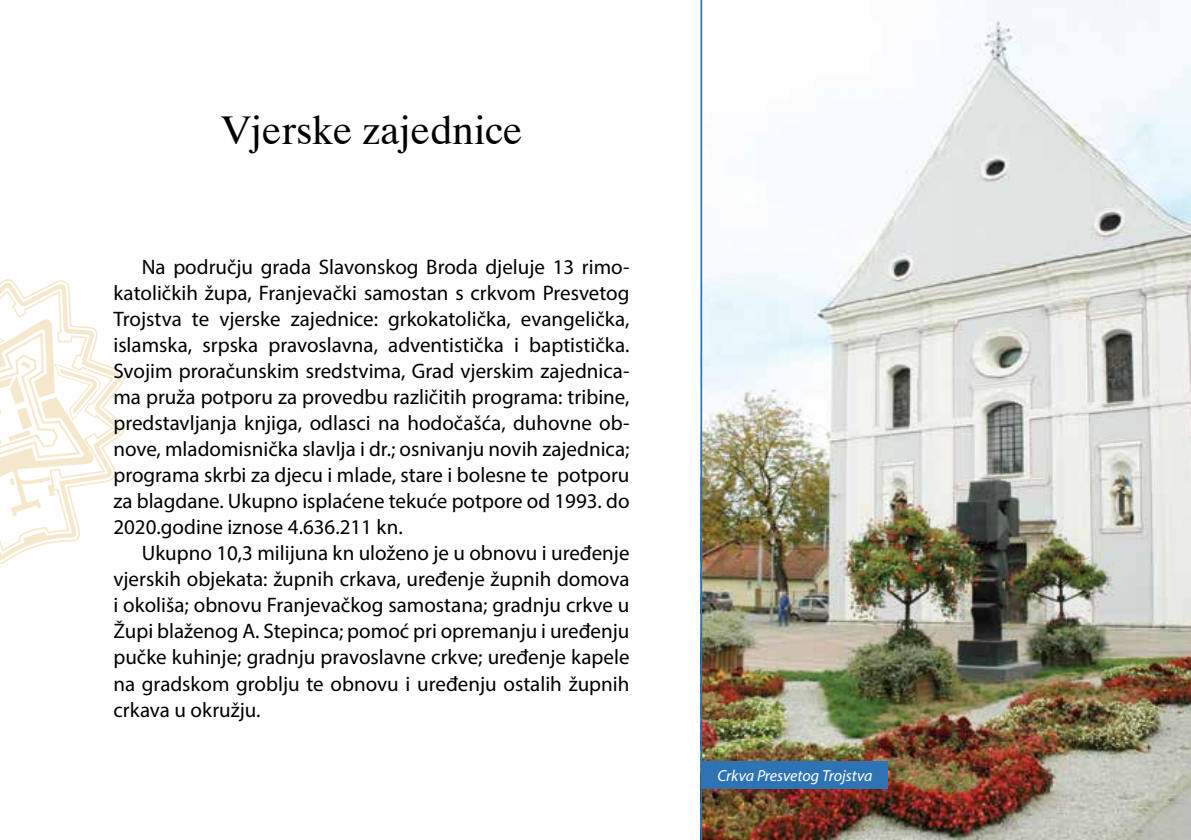
<style>
.page{position:relative;width:1191px;height:840px;background:#fff}
.page>*{position:absolute;margin:0;border:0;box-sizing:border-box;transform-origin:0 0}
.t1{font:40px "Dutch 801 BT";color:#000}
.t2{font:21px/26px "Myriad Pro";color:#000;text-align:justify}
.t3{font:italic 16px "Myriad Pro";color:#fff}
</style>
<div class="page">
<svg style="left:0;top:279px;width:125px;height:284px"></svg>
<img style="left:702px;top:0;width:489px;height:839px">
<div style="left:702px;top:761px;width:185px;height:27px;background:#2e74b5"></div>
<hr style="left:700px;top:0;width:2px;height:839px;background:#2e74b5">
<h1 class="t1" style="left:220px;top:102px;width:303px">Vjerske zajednice</h1>
<p class="t2" style="left:113px;top:253px;width:517px;text-indent:28px">Na području grada Slavonskog Broda djeluje 13 rimo&shy;katoličkih župa, Franjevački samostan s crkvom Presvetog Trojstva te vjerske zajednice: grkokatolička, evangelička, islamska, srpska pravoslavna, adventistička i baptistička.<br>Svojim proračunskim sredstvima, Grad vjerskim zajednica&shy;ma pruža potporu za provedbu različitih programa: tribine, predstavljanja knjiga, odlasci na hodočašća, duhovne ob&shy;nove, mladomisnička slavlja i dr.; osnivanju novih zajednica; programa skrbi za djecu i mlade, stare i bolesne te potporu za blagdane. Ukupno isplaćene tekuće potpore od 1993. do 2020.godine iznose 4.636.211 kn.</p>
<p class="t2" style="left:113px;top:539px;width:517px;text-indent:28px">Ukupno 10,3 milijuna kn uloženo je u obnovu i uređenje vjerskih objekata: župnih crkava, uređenje župnih domova i okoliša; obnovu Franjevačkog samostana; gradnju crkve u Župi blaženog A. Stepinca; pomoć pri opremanju i uređenju pučke kuhinje; gradnju pravoslavne crkve; uređenje kapele na gradskom groblju te obnovu i uređenju ostalih župnih crkava u okružju.</p>
<p class="t3" style="left:717px;top:765px;width:157px">Crkva Presvetog Trojstva</p>
</div>
